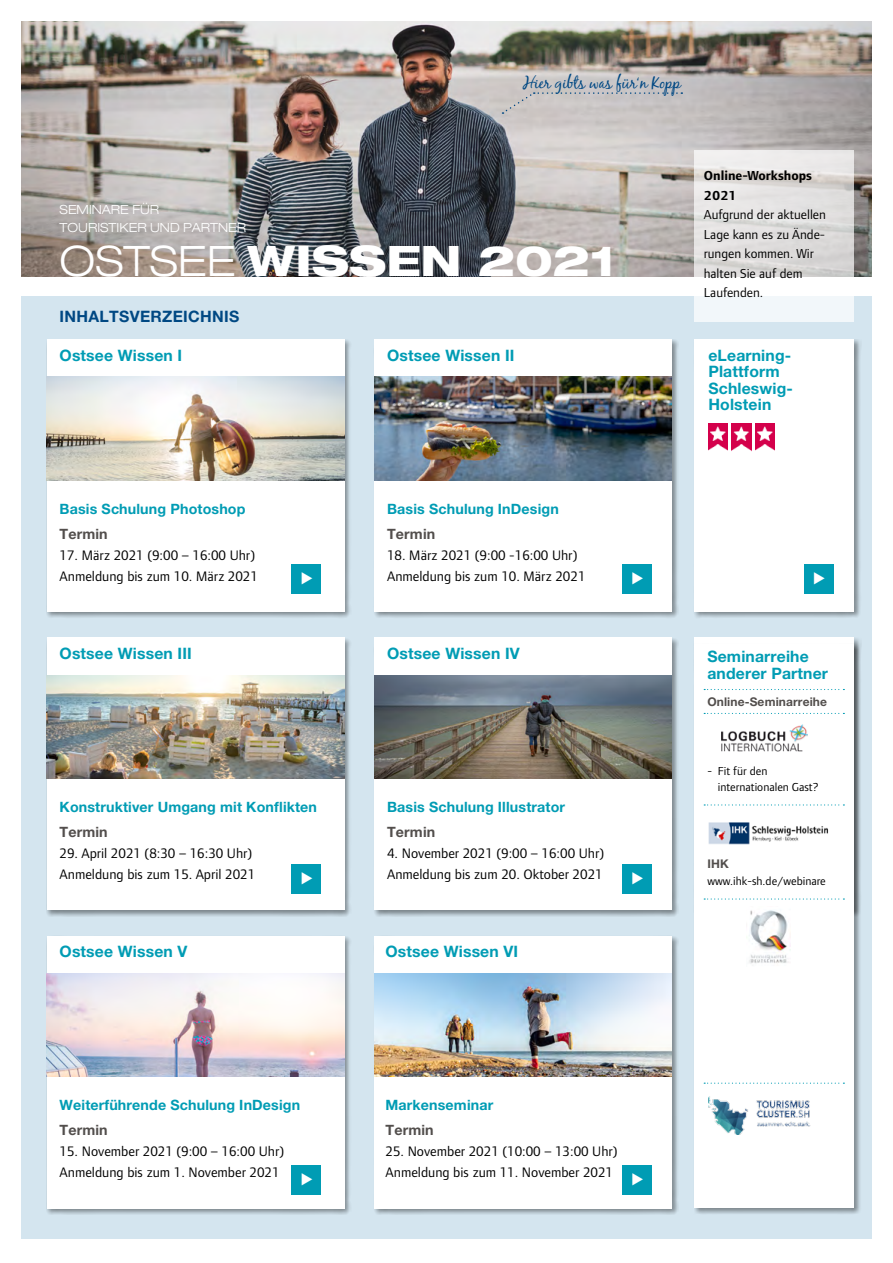
<style>
.page{position:relative;width:893px;height:1263px;background:#fff}
.page>*{position:absolute;margin:0;border:0;box-sizing:border-box;transform-origin:0 0}
.t1{font:800 expanded 42px "Helvetica Neue LT Pro";color:#fff}
.t2{font:16.5px "Black Jack";color:#004883}
.t3{font:700 15.75px/16.5px "Helvetica Neue LT Pro";letter-spacing:.01em;color:#009cb4}
.t4{font:700 15.75px "Helvetica Neue LT Pro";letter-spacing:.02em;color:#004883}
.t5{font:14.25px/21px "Foundry Form Sans";color:#000}
.t6{font:700 14.25px "Helvetica Neue LT Pro";letter-spacing:.01em;color:#009cb4}
.t7{font:700 14.25px "Helvetica Neue LT Pro";letter-spacing:.01em;color:#524e4c}
.t8{font:13.5px/19.5px "Foundry Form Sans";color:#000}
.t9{font:700 13.5px/19.5px "Foundry Form Sans";color:#000}
.t10{font:300 expanded 12.6px/18px "Helvetica Neue LT Pro";color:#fff}
.t11{font:12px/16.5px "Foundry Form Sans";color:#000}
.t12{font:700 12px "Helvetica Neue LT Pro";letter-spacing:.01em;color:#524e4c}
.s1{font-weight:300}
</style>
<div class="page">
<div style="left:21px;top:296px;width:851px;height:942px;background:#d4e5ef"></div>
<img style="left:21px;top:21px;width:851px;height:255px">
<div style="left:46px;top:339px;width:305px;height:280px;background:#000;opacity:.4"></div>
<div style="left:47px;top:340px;width:297px;height:272px;background:#fff"></div>
<img style="left:47px;top:377px;width:297px;height:103px">
<div style="left:46px;top:637px;width:305px;height:280px;background:#000;opacity:.4"></div>
<div style="left:47px;top:638px;width:297px;height:272px;background:#fff"></div>
<img style="left:47px;top:675px;width:297px;height:103px">
<div style="left:46px;top:935px;width:305px;height:280px;background:#000;opacity:.4"></div>
<div style="left:47px;top:936px;width:297px;height:272px;background:#fff"></div>
<img style="left:47px;top:973px;width:297px;height:103px">
<div style="left:373px;top:339px;width:306px;height:280px;background:#000;opacity:.4"></div>
<div style="left:374px;top:340px;width:298px;height:272px;background:#fff"></div>
<img style="left:374px;top:377px;width:298px;height:103px">
<div style="left:373px;top:637px;width:306px;height:280px;background:#000;opacity:.4"></div>
<div style="left:374px;top:638px;width:298px;height:272px;background:#fff"></div>
<img style="left:374px;top:675px;width:298px;height:103px">
<div style="left:373px;top:935px;width:306px;height:280px;background:#000;opacity:.4"></div>
<div style="left:374px;top:936px;width:298px;height:272px;background:#fff"></div>
<img style="left:374px;top:973px;width:298px;height:103px">
<svg style="left:694px;top:151px;width:160px;height:171px;background:#e6e6e5"></svg>
<svg style="left:502px;top:92px;width:180px;height:22px;background:#c5c2c2"></svg>
<div style="left:694px;top:638px;width:160px;height:272px;background:#fff"></div>
<div style="left:694px;top:339px;width:168px;height:280px;background:#000;opacity:.4"></div>
<div style="left:694px;top:340px;width:160px;height:272px;background:#fff"></div>
<div style="left:694px;top:644px;width:168px;height:571px;background:#000;opacity:.4"></div>
<div style="left:694px;top:644px;width:160px;height:564px;background:#fff"></div>
<img style="left:708px;top:424px;width:19px;height:27px">
<img style="left:732px;top:424px;width:19px;height:27px">
<img style="left:755px;top:424px;width:19px;height:27px">
<div style="left:291px;top:564px;width:30px;height:30px;background:#009cb4"></div>
<div style="left:291px;top:864px;width:30px;height:29px;background:#009cb4"></div>
<div style="left:291px;top:1165px;width:30px;height:30px;background:#009cb4"></div>
<div style="left:622px;top:564px;width:30px;height:30px;background:#009cb4"></div>
<div style="left:622px;top:864px;width:30px;height:29px;background:#009cb4"></div>
<div style="left:622px;top:1165px;width:30px;height:30px;background:#009cb4"></div>
<div style="left:804px;top:564px;width:29px;height:30px;background:#009cb4"></div>
<img style="left:708px;top:822px;width:121px;height:23px">
<img style="left:709px;top:1097px;width:102px;height:38px">
<img style="left:749px;top:910px;width:39px;height:54px">
<svg style="left:704px;top:1082px;width:140px;height:2px"></svg>
<svg style="left:704px;top:898px;width:140px;height:1px"></svg>
<svg style="left:704px;top:804px;width:140px;height:1px"></svg>
<svg style="left:704px;top:689px;width:140px;height:1px"></svg>
<svg style="left:704px;top:713px;width:140px;height:1px"></svg>
<img style="left:722px;top:724px;width:86px;height:28px">
<p class="t2" style="left:523px;top:73px;width:159px">Hier gibts was für‘n Kopp</p>
<p class="t10" style="left:60px;top:201px;width:188px">SEMINARE FÜR<br>TOURISTIKER UND PARTNER</p>
<h1 class="t1" style="left:60px;top:234px;width:558px"><span class="s1">OSTSEE</span> WISSEN 2021</h1>
<p class="t4" style="left:60px;top:307px;width:181px">INHALTSVERZEICHNIS</p>
<p class="t3" style="left:60px;top:347px;width:124px">Ostsee Wissen I</p>
<p class="t3" style="left:387px;top:347px;width:129px">Ostsee Wissen II</p>
<p class="t9" style="left:704px;top:166px;width:110px">Online-Workshops<br>2021</p>
<p class="t8" style="left:704px;top:205px;width:124px">Aufgrund der aktuellen<br>Lage kann es zu Ände&shy;rungen kommen. Wir halten Sie auf dem<br>Laufenden.</p>
<p class="t3" style="left:708px;top:347px;width:86px">eLearning-<br>Plattform<br>Schleswig-<br>Holstein</p>
<p class="t6" style="left:60px;top:500px;width:187px">Basis Schulung Photoshop</p>
<p class="t7" style="left:60px;top:525px;width:50px">Termin</p>
<p class="t5" style="left:60px;top:545px;width:200px">17. März 2021 (9:00 – 16:00 Uhr)<br>Anmeldung bis zum 10. März 2021</p>
<p class="t3" style="left:60px;top:645px;width:134px">Ostsee Wissen III</p>
<p class="t6" style="left:60px;top:798px;width:259px">Konstruktiver Umgang mit Konflikten</p>
<p class="t7" style="left:60px;top:823px;width:50px">Termin</p>
<p class="t5" style="left:60px;top:843px;width:197px">29. April 2021 (8:30 – 16:30 Uhr)<br>Anmeldung bis zum 15. April 2021</p>
<p class="t3" style="left:60px;top:943px;width:129px">Ostsee Wissen V</p>
<p class="t6" style="left:387px;top:500px;width:173px">Basis Schulung InDesign</p>
<p class="t7" style="left:387px;top:525px;width:50px">Termin</p>
<p class="t5" style="left:387px;top:545px;width:200px">18. März 2021 (9:00 -16:00 Uhr)<br>Anmeldung bis zum 10. März 2021</p>
<p class="t3" style="left:387px;top:645px;width:134px">Ostsee Wissen IV</p>
<p class="t6" style="left:387px;top:798px;width:179px">Basis Schulung Illustrator</p>
<p class="t7" style="left:387px;top:823px;width:50px">Termin</p>
<p class="t5" style="left:387px;top:843px;width:219px">4. November 2021 (9:00 – 16:00 Uhr)<br>Anmeldung bis zum 20. Oktober 2021</p>
<p class="t3" style="left:386px;top:943px;width:134px">Ostsee Wissen VI</p>
<p class="t3" style="left:707px;top:648px;width:122px">Seminarreihe anderer Partner</p>
<p class="t3" style="left:708px;top:648px;width:103px">Online-<br>Seminarreihe</p>
<p class="t12" style="left:707px;top:694px;width:121px">Online-Seminarreihe</p>
<p class="t11" style="left:718px;top:763px;width:102px;text-indent:-10px">- Fit für den internationalen Gast?</p>
<p class="t12" style="left:707px;top:856px;width:23px">IHK</p>
<p class="t11" style="left:707px;top:872px;width:120px">www.ihk-sh.de/webinare</p>
<p class="t6" style="left:60px;top:1096px;width:242px">Weiterführende Schulung InDesign</p>
<p class="t7" style="left:60px;top:1121px;width:50px">Termin</p>
<p class="t5" style="left:60px;top:1141px;width:226px">15. November 2021 (9:00 – 16:00 Uhr)<br>Anmeldung bis zum 1. November 2021</p>
<p class="t6" style="left:386px;top:1096px;width:109px">Markenseminar</p>
<p class="t7" style="left:386px;top:1121px;width:50px">Termin</p>
<p class="t5" style="left:386px;top:1141px;width:234px">25. November 2021 (10:00 – 13:00 Uhr)<br>Anmeldung bis zum 11. November 2021</p>
</div>
